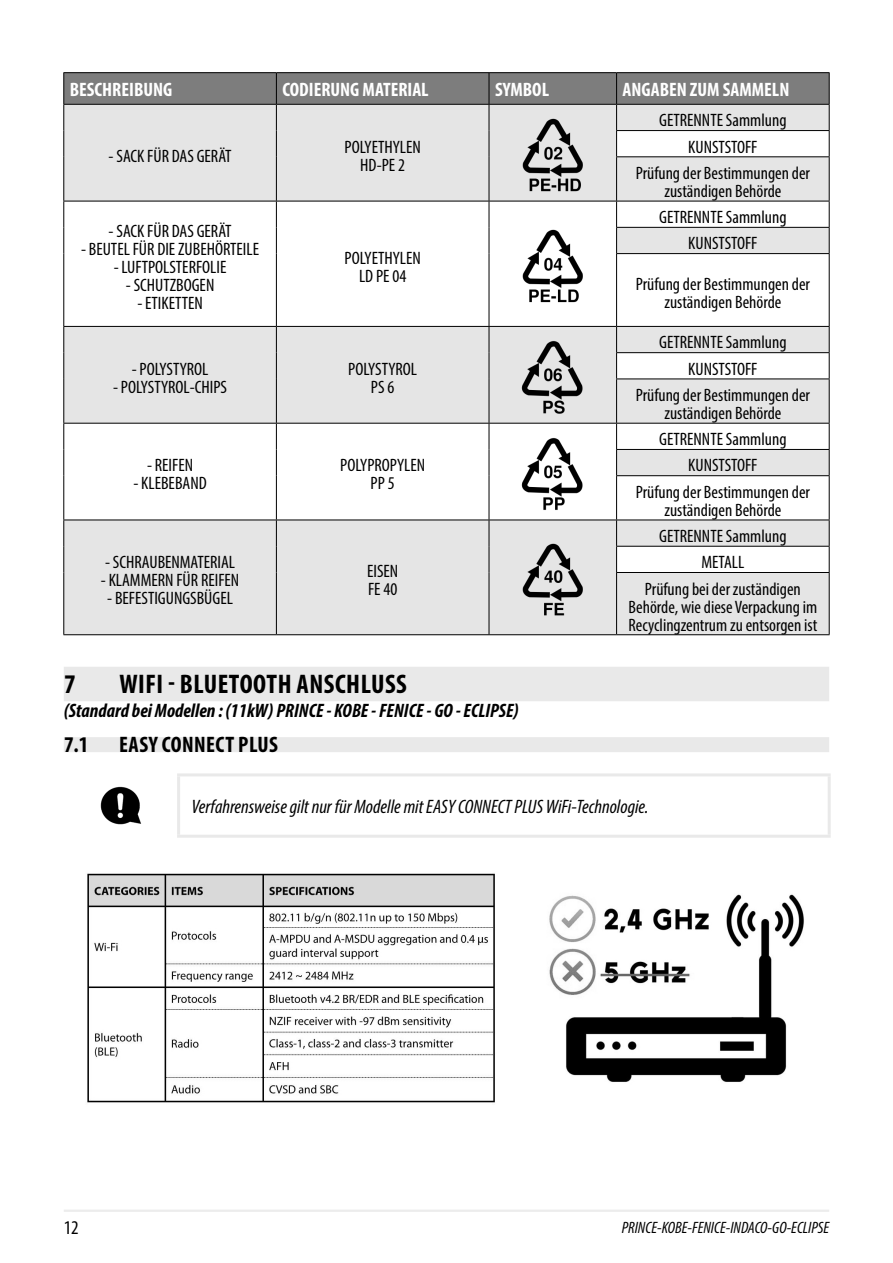
<style>
.page{position:relative;width:893px;height:1263px;background:#fff}
.page>*{position:absolute;margin:0;border:0;box-sizing:border-box;transform-origin:0 0}
.t1{font:700 condensed 27px "Myriad Pro";letter-spacing:.02em;color:#000}
.t2{font:700 condensed 22.5px "Myriad Pro";letter-spacing:.02em;color:#000}
.TestoTabellaAttenzione{font:italic condensed 19.5px "Myriad Pro";color:#000}
.Testo{font:italic 700 condensed 19.5px "Myriad Pro";color:#000}
.TitoloTabella{font:700 condensed 19.5px "Myriad Pro";color:#fff}
.t3{font:condensed 19.5px "Myriad Pro";color:#000}
.TestoTabella{font:condensed 18px/18px "Myriad Pro";color:#000;text-align:center}
.t4{font:italic condensed 16.5px "Myriad Pro";color:#000}
</style>
<div class="page">
<hr style="left:64px;top:1209px;width:765px;height:3px;background:#ececec">
<div style="left:64px;top:667px;width:765px;height:34px;background:#e9e9e9"></div>
<div style="left:64px;top:737px;width:765px;height:15px;background:#e9e9e9"></div>
<svg style="left:64px;top:157px;width:765px;height:477px;fill:#e5e5e5"></svg>
<hr style="left:63px;top:72px;width:213px;height:1px;background:#000">
<hr style="left:276px;top:72px;width:213px;height:1px;background:#000">
<hr style="left:489px;top:72px;width:128px;height:1px;background:#000">
<hr style="left:617px;top:72px;width:213px;height:1px;background:#000">
<hr style="left:829px;top:157px;width:1px;height:44px;background:#000">
<hr style="left:617px;top:201px;width:213px;height:1px;background:#000">
<hr style="left:616px;top:227px;width:214px;height:1px;background:#000">
<svg style="left:829px;top:201px;width:1px;height:52px"></svg>
<hr style="left:616px;top:352px;width:214px;height:1px;background:#000">
<svg style="left:829px;top:327px;width:1px;height:52px"></svg>
<hr style="left:616px;top:379px;width:214px;height:1px;background:#000">
<hr style="left:829px;top:379px;width:1px;height:44px;background:#000">
<hr style="left:617px;top:423px;width:213px;height:1px;background:#000">
<hr style="left:616px;top:449px;width:214px;height:1px;background:#000">
<svg style="left:829px;top:424px;width:1px;height:51px"></svg>
<hr style="left:616px;top:475px;width:214px;height:1px;background:#000">
<hr style="left:829px;top:476px;width:1px;height:44px;background:#000">
<hr style="left:617px;top:520px;width:213px;height:1px;background:#000">
<hr style="left:616px;top:546px;width:214px;height:1px;background:#000">
<svg style="left:829px;top:520px;width:1px;height:52px"></svg>
<hr style="left:616px;top:572px;width:214px;height:1px;background:#000">
<hr style="left:829px;top:573px;width:1px;height:61px;background:#000">
<hr style="left:617px;top:634px;width:213px;height:1px;background:#000">
<svg style="left:616px;top:521px;width:1px;height:51px"></svg>
<hr style="left:616px;top:573px;width:1px;height:61px;background:#000">
<hr style="left:489px;top:634px;width:128px;height:1px;background:#000">
<svg style="left:489px;top:521px;width:1px;height:51px"></svg>
<hr style="left:489px;top:572px;width:1px;height:62px;background:#000">
<hr style="left:276px;top:634px;width:213px;height:1px;background:#000">
<svg style="left:63px;top:521px;width:1px;height:51px"></svg>
<svg style="left:276px;top:521px;width:1px;height:51px"></svg>
<hr style="left:63px;top:572px;width:1px;height:62px;background:#000">
<hr style="left:276px;top:572px;width:1px;height:62px;background:#000">
<hr style="left:63px;top:634px;width:213px;height:1px;background:#000">
<svg style="left:616px;top:424px;width:1px;height:51px"></svg>
<hr style="left:616px;top:476px;width:1px;height:44px;background:#000">
<hr style="left:489px;top:520px;width:128px;height:1px;background:#000">
<svg style="left:489px;top:424px;width:1px;height:52px"></svg>
<hr style="left:489px;top:476px;width:1px;height:44px;background:#000">
<hr style="left:276px;top:520px;width:213px;height:1px;background:#000">
<svg style="left:63px;top:424px;width:1px;height:52px"></svg>
<svg style="left:276px;top:424px;width:1px;height:52px"></svg>
<hr style="left:63px;top:476px;width:1px;height:44px;background:#000">
<hr style="left:276px;top:476px;width:1px;height:44px;background:#000">
<hr style="left:63px;top:520px;width:213px;height:1px;background:#000">
<svg style="left:616px;top:327px;width:1px;height:52px"></svg>
<hr style="left:616px;top:379px;width:1px;height:44px;background:#000">
<hr style="left:489px;top:423px;width:128px;height:1px;background:#000">
<svg style="left:489px;top:327px;width:1px;height:52px"></svg>
<hr style="left:489px;top:379px;width:1px;height:44px;background:#000">
<hr style="left:276px;top:423px;width:213px;height:1px;background:#000">
<svg style="left:63px;top:327px;width:1px;height:52px"></svg>
<svg style="left:276px;top:327px;width:1px;height:52px"></svg>
<hr style="left:63px;top:379px;width:1px;height:44px;background:#000">
<hr style="left:276px;top:379px;width:1px;height:44px;background:#000">
<hr style="left:63px;top:423px;width:213px;height:1px;background:#000">
<hr style="left:616px;top:253px;width:214px;height:1px;background:#000">
<hr style="left:829px;top:254px;width:1px;height:72px;background:#000">
<hr style="left:617px;top:326px;width:213px;height:1px;background:#000">
<svg style="left:616px;top:202px;width:1px;height:51px"></svg>
<hr style="left:616px;top:254px;width:1px;height:72px;background:#000">
<hr style="left:489px;top:326px;width:128px;height:1px;background:#000">
<svg style="left:489px;top:202px;width:1px;height:52px"></svg>
<hr style="left:489px;top:254px;width:1px;height:72px;background:#000">
<hr style="left:276px;top:326px;width:213px;height:1px;background:#000">
<svg style="left:63px;top:202px;width:1px;height:52px"></svg>
<svg style="left:276px;top:202px;width:1px;height:52px"></svg>
<hr style="left:63px;top:254px;width:1px;height:72px;background:#000">
<hr style="left:276px;top:254px;width:1px;height:72px;background:#000">
<hr style="left:63px;top:326px;width:213px;height:1px;background:#000">
<hr style="left:616px;top:157px;width:1px;height:44px;background:#000">
<hr style="left:489px;top:201px;width:128px;height:1px;background:#000">
<hr style="left:489px;top:157px;width:1px;height:44px;background:#000">
<hr style="left:276px;top:201px;width:213px;height:1px;background:#000">
<svg style="left:63px;top:73px;width:767px;height:84px;background:#bababa"></svg>
<hr style="left:63px;top:157px;width:1px;height:44px;background:#000">
<hr style="left:276px;top:157px;width:1px;height:44px;background:#000">
<hr style="left:63px;top:201px;width:213px;height:1px;background:#000">
<img style="left:514px;top:116px;width:77px;height:77px">
<img style="left:514px;top:228px;width:77px;height:76px">
<img style="left:514px;top:339px;width:77px;height:76px">
<img style="left:514px;top:435px;width:77px;height:77px">
<img style="left:514px;top:541px;width:77px;height:77px">
<hr style="left:177px;top:773px;width:654px;height:3px;background:#e9e9e9">
<hr style="left:177px;top:776px;width:3px;height:59px;background:#e9e9e9">
<hr style="left:828px;top:776px;width:3px;height:59px;background:#e9e9e9">
<hr style="left:177px;top:835px;width:654px;height:3px;background:#e9e9e9">
<img style="left:100px;top:786px;width:42px;height:39px">
<img style="left:87px;top:873px;width:717px;height:230px">
<p class="TitoloTabella" style="left:70px;top:77px;width:104px">BESCHREIBUNG</p>
<p class="TitoloTabella" style="left:282px;top:77px;width:148px">CODIERUNG MATERIAL</p>
<p class="TitoloTabella" style="left:495px;top:77px;width:56px">SYMBOL</p>
<p class="TitoloTabella" style="left:623px;top:77px;width:168px">ANGABEN ZUM SAMMELN</p>
<p class="TestoTabella" style="left:109px;top:146px;width:124px">- SACK FÜR DAS GERÄT</p>
<p class="TestoTabella" style="left:109px;top:221px;width:124px">- SACK FÜR DAS GERÄT</p>
<p class="TestoTabella" style="left:81px;top:239px;width:180px">- BEUTEL FÜR DIE ZUBEHÖRTEILE</p>
<p class="TestoTabella" style="left:114px;top:257px;width:114px">- LUFTPOLSTERFOLIE</p>
<p class="TestoTabella" style="left:126px;top:275px;width:90px">- SCHUTZBOGEN</p>
<p class="TestoTabella" style="left:137px;top:293px;width:67px">- ETIKETTEN</p>
<p class="TestoTabella" style="left:132px;top:359px;width:78px">- POLYSTYROL</p>
<p class="TestoTabella" style="left:113px;top:377px;width:115px">- POLYSTYROL‐CHIPS</p>
<p class="TestoTabella" style="left:147px;top:456px;width:48px">- REIFEN</p>
<p class="TestoTabella" style="left:133px;top:474px;width:75px">- KLEBEBAND</p>
<p class="TestoTabella" style="left:105px;top:553px;width:131px">- SCHRAUBENMATERIAL</p>
<p class="TestoTabella" style="left:101px;top:571px;width:140px">- KLAMMERN FÜR REIFEN</p>
<p class="TestoTabella" style="left:107px;top:589px;width:127px">- BEFESTIGUNGSBÜGEL</p>
<p class="TestoTabella" style="left:345px;top:137px;width:78px">POLYETHYLEN</p>
<p class="TestoTabella" style="left:360px;top:155px;width:46px">HD-PE 2</p>
<p class="TestoTabella" style="left:345px;top:248px;width:78px">POLYETHYLEN</p>
<p class="TestoTabella" style="left:359px;top:266px;width:49px">LD PE 04</p>
<p class="TestoTabella" style="left:348px;top:359px;width:70px">POLYSTYROL</p>
<p class="TestoTabella" style="left:371px;top:377px;width:25px">PS 6</p>
<p class="TestoTabella" style="left:340px;top:456px;width:86px">POLYPROPYLEN</p>
<p class="TestoTabella" style="left:371px;top:474px;width:26px">PP 5</p>
<p class="TestoTabella" style="left:367px;top:562px;width:33px">EISEN</p>
<p class="TestoTabella" style="left:368px;top:580px;width:31px">FE 40</p>
<p class="t1" style="left:64px;top:667px;width:13px">7</p>
<p class="t1" style="left:119px;top:667px;width:289px">WIFI - BLUETOOTH ANSCHLUSS</p>
<p class="Testo" style="left:64px;top:698px;width:456px">(Standard bei Modellen : (11kW) PRINCE - KOBE - FENICE - GO - ECLIPSE)</p>
<p class="t2" style="left:64px;top:731px;width:26px">7.1</p>
<p class="t2" style="left:119px;top:731px;width:160px">EASY CONNECT PLUS</p>
<p class="TestoTabella" style="left:659px;top:111px;width:129px">GETRENNTE Sammlung</p>
<p class="TestoTabella" style="left:688px;top:137px;width:71px">KUNSTSTOFF</p>
<p class="TestoTabella" style="left:636px;top:164px;width:176px">Prüfung der Bestimmungen der zuständigen Behörde</p>
<p class="TestoTabella" style="left:659px;top:208px;width:129px">GETRENNTE Sammlung</p>
<p class="TestoTabella" style="left:688px;top:234px;width:71px">KUNSTSTOFF</p>
<p class="TestoTabella" style="left:636px;top:275px;width:176px">Prüfung der Bestimmungen der zuständigen Behörde</p>
<p class="TestoTabella" style="left:659px;top:333px;width:129px">GETRENNTE Sammlung</p>
<p class="TestoTabella" style="left:688px;top:359px;width:71px">KUNSTSTOFF</p>
<p class="TestoTabella" style="left:636px;top:386px;width:176px">Prüfung der Bestimmungen der zuständigen Behörde</p>
<p class="TestoTabella" style="left:659px;top:430px;width:129px">GETRENNTE Sammlung</p>
<p class="TestoTabella" style="left:688px;top:456px;width:71px">KUNSTSTOFF</p>
<p class="TestoTabella" style="left:636px;top:482px;width:176px">Prüfung der Bestimmungen der zuständigen Behörde</p>
<p class="TestoTabella" style="left:659px;top:527px;width:129px">GETRENNTE Sammlung</p>
<p class="TestoTabella" style="left:701px;top:553px;width:44px">METALL</p>
<p class="TestoTabella" style="left:628px;top:579px;width:190px">Prüfung bei der zuständigen<br>Behörde, wie diese Verpackung im<br>Recyclingzentrum zu entsorgen ist</p>
<p class="TestoTabellaAttenzione" style="left:191px;top:795px;width:459px">Verfahrensweise gilt nur für Modelle mit EASY CONNECT PLUS WiFi-Technologie.</p>
<p class="t3" style="left:64px;top:1216px;width:17px">12</p>
<p class="t4" style="left:622px;top:1217px;width:209px">PRINCE-KOBE-FENICE-INDACO-GO-ECLIPSE</p>
</div>
